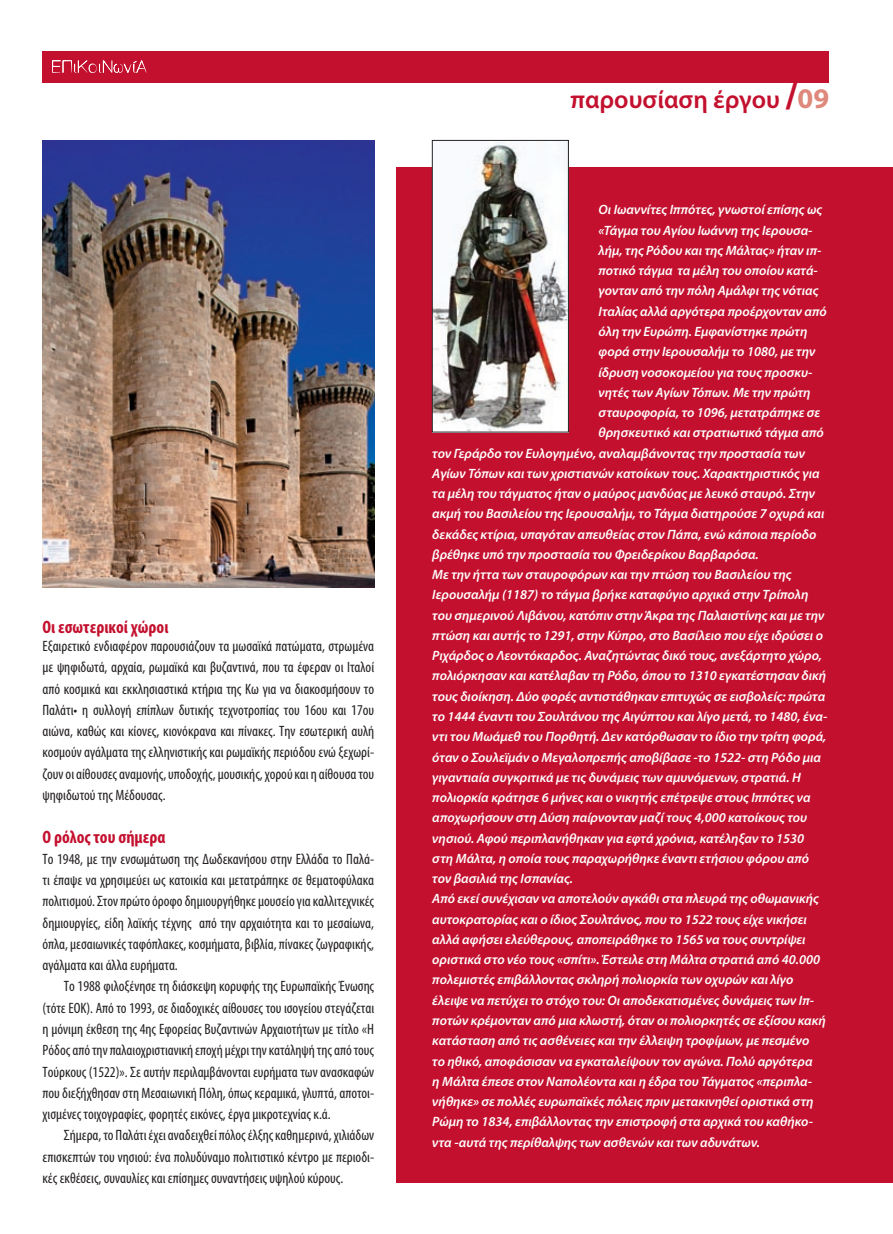
<style>
.page{position:relative;width:893px;height:1234px;background:#fff}
.page>*{position:absolute;margin:0;border:0;box-sizing:border-box;transform-origin:0 0}
.t1{font:600 25.5px "Myriad Pro";color:#c3102e}
.t2{font:700 condensed 18px "Myriad Pro";color:#c3102e}
.t3{font:condensed 15px/21.3px "Myriad Pro";color:#231f20;text-align:justify}
.t4{font:italic 600 13.5px "Myriad Pro";color:#fff}
.s1{font-weight:700;font-size:37.5px}
.s2{font-weight:700;font-size:28.5px;color:#df887c}
</style>
<div class="page">
<div style="left:43px;top:51px;width:786px;height:32px;background:#c3102e"></div>
<img style="left:43px;top:140px;width:331px;height:447px">
<div style="left:396px;top:167px;width:497px;height:1015px;background:#c3102e"></div>
<img style="left:434px;top:142px;width:133px;height:288px">
<div style="left:432px;top:140px;width:137px;height:292px;border:1px solid #262324"></div>
<svg style="left:52px;top:60px;width:95px;height:13px"></svg>
<h2 class="t2" style="left:43px;top:615px;width:127px">Οι εσωτερικοί χώροι</h2>
<p class="t3" style="left:43px;top:635px;width:333px">Εξαιρετικό ενδιαφέρον παρουσιάζουν τα μωσαϊκά πατώματα, στρωμένα με ψηφιδωτά, αρχαία, ρωμαϊκά και βυζαντινά, που τα έφεραν οι Ιταλοί από κοσμικά και εκκλησιαστικά κτήρια της Κω για να διακοσμήσουν το Παλάτι• η συλλογή επίπλων δυτικής τεχνοτροπίας του 16ου και 17ου αιώνα, καθώς και κίονες, κιονόκρανα και πίνακες. Την εσωτερική αυλή κοσμούν αγάλματα της ελληνιστικής και ρωμαϊκής περιόδου ενώ ξεχωρί&shy;ζουν οι αίθουσες αναμονής, υποδοχής, μουσικής, χορού και η αίθουσα του ψηφιδωτού της Μέδουσας.</p>
<h2 class="t2" style="left:43px;top:825px;width:124px">Ο ρόλος του σήμερα</h2>
<p class="t3" style="left:43px;top:847px;width:333px">Το 1948, με την ενσωμάτωση της Δωδεκανήσου στην Ελλάδα το Παλά&shy;τι έπαψε να χρησιμεύει ως κατοικία και μετατράπηκε σε θεματοφύλακα πολιτισμού. Στον πρώτο όροφο δημιουργήθηκε μουσείο για καλλιτεχνικές δημιουργίες, είδη λαϊκής τέχνης από την αρχαιότητα και το μεσαίωνα, όπλα, μεσαιωνικές ταφόπλακες, κοσμήματα, βιβλία, πίνακες ζωγραφικής, αγάλματα και άλλα ευρήματα.</p>
<p class="t3" style="left:43px;top:975px;width:333px;text-indent:21px">Το 1988 φιλοξένησε τη διάσκεψη κορυφής της Ευρωπαϊκής Ένωσης (τότε ΕΟΚ). Από το 1993, σε διαδοχικές αίθουσες του ισογείου στεγάζεται η μόνιμη έκθεση της 4ης Εφορείας Βυζαντινών Αρχαιοτήτων με τίτλο «Η Ρόδος από την παλαιοχριστιανική εποχή μέχρι την κατάληψή της από τους Τούρκους (1522)». Σε αυτήν περιλαμβάνονται ευρήματα των ανασκαφών που διεξήχθησαν στη Μεσαιωνική Πόλη, όπως κεραμικά, γλυπτά, αποτοι&shy;χισμένες τοιχογραφίες, φορητές εικόνες, έργα μικροτεχνίας κ.ά.</p>
<p class="t3" style="left:43px;top:1124px;width:333px;text-indent:21px">Σήμερα, το Παλάτι έχει αναδειχθεί πόλος έλξης καθημερινά, χιλιάδων επισκεπτών του νησιού: ένα πολυδύναμο πολιτιστικό κέντρο με περιοδι&shy;κές εκθέσεις, συναυλίες και επίσημες συναντήσεις υψηλού κύρους.</p>
<h1 class="t1" style="left:571px;top:83px;width:260px">παρουσίαση έργου <span class="s1">/</span><span class="s2">09</span></h1>
<p class="t4" style="left:599px;top:201px;width:225px">Οι Ιωαννίτες Ιππότες, γνωστοί επίσης ως</p>
<p class="t4" style="left:599px;top:221px;width:215px">«Τάγμα του Αγίου Ιωάννη της Ιερουσα-</p>
<p class="t4" style="left:599px;top:242px;width:224px">λήμ, της Ρόδου και της Μάλτας» ήταν ιπ-</p>
<p class="t4" style="left:599px;top:262px;width:221px">ποτικό τάγμα τα μέλη του οποίου κατά-</p>
<p class="t4" style="left:599px;top:282px;width:221px">γονταν από την πόλη Αμάλφι της νότιας</p>
<p class="t4" style="left:599px;top:302px;width:230px">Ιταλίας αλλά αργότερα προέρχονταν από</p>
<p class="t4" style="left:599px;top:323px;width:210px">όλη την Ευρώπη. Εμφανίστηκε πρώτη</p>
<p class="t4" style="left:599px;top:343px;width:218px">φορά στην Ιερουσαλήμ το 1080, με την</p>
<p class="t4" style="left:599px;top:363px;width:215px">ίδρυση νοσοκομείου για τους προσκυ-</p>
<p class="t4" style="left:599px;top:383px;width:214px">νητές των Αγίων Τόπων. Με την πρώτη</p>
<p class="t4" style="left:599px;top:404px;width:223px">σταυροφορία, το 1096, μετατράπηκε σε</p>
<p class="t4" style="left:599px;top:424px;width:227px">θρησκευτικό και στρατιωτικό τάγμα από</p>
<p class="t4" style="left:432px;top:444px;width:374px">τον Γεράρδο τον Ευλογημένο, αναλαμβάνοντας την προστασία των</p>
<p class="t4" style="left:432px;top:464px;width:389px">Αγίων Τόπων και των χριστιανών κατοίκων τους. Χαρακτηριστικός για</p>
<p class="t4" style="left:432px;top:485px;width:384px">τα μέλη του τάγματος ήταν ο μαύρος μανδύας με λευκό σταυρό. Στην</p>
<p class="t4" style="left:432px;top:505px;width:394px">ακμή του Βασιλείου της Ιερουσαλήμ, το Τάγμα διατηρούσε 7 οχυρά και</p>
<p class="t4" style="left:432px;top:525px;width:386px">δεκάδες κτίρια, υπαγόταν απευθείας στον Πάπα, ενώ κάποια περίοδο</p>
<p class="t4" style="left:432px;top:545px;width:328px">βρέθηκε υπό την προστασία του Φρειδερίκου Βαρβαρόσα.</p>
<p class="t4" style="left:432px;top:566px;width:361px">Με την ήττα των σταυροφόρων και την πτώση του Βασιλείου της</p>
<p class="t4" style="left:432px;top:586px;width:378px">Ιερουσαλήμ (1187) το τάγμα βρήκε καταφύγιο αρχικά στην Τρίπολη</p>
<p class="t4" style="left:432px;top:606px;width:394px">του σημερινού Λιβάνου, κατόπιν στην Άκρα της Παλαιστίνης και με την</p>
<p class="t4" style="left:432px;top:626px;width:392px">πτώση και αυτής το 1291, στην Κύπρο, στο Βασίλειο που είχε ιδρύσει ο</p>
<p class="t4" style="left:432px;top:647px;width:391px">Ριχάρδος ο Λεοντόκαρδος. Αναζητώντας δικό τους, ανεξάρτητο χώρο,</p>
<p class="t4" style="left:432px;top:667px;width:395px">πολιόρκησαν και κατέλαβαν τη Ρόδο, όπου το 1310 εγκατέστησαν δική</p>
<p class="t4" style="left:432px;top:687px;width:394px">τους διοίκηση. Δύο φορές αντιστάθηκαν επιτυχώς σε εισβολείς: πρώτα</p>
<p class="t4" style="left:432px;top:707px;width:396px">το 1444 έναντι του Σουλτάνου της Αιγύπτου και λίγο μετά, το 1480, ένα-</p>
<p class="t4" style="left:432px;top:728px;width:396px">ντι του Μωάμεθ του Πορθητή. Δεν κατόρθωσαν το ίδιο την τρίτη φορά,</p>
<p class="t4" style="left:432px;top:748px;width:390px">όταν ο Σουλεϊμάν ο Μεγαλοπρεπής αποβίβασε -το 1522- στη Ρόδο μια</p>
<p class="t4" style="left:432px;top:768px;width:370px">γιγαντιαία συγκριτικά με τις δυνάμεις των αμυνόμενων, στρατιά. Η</p>
<p class="t4" style="left:432px;top:788px;width:380px">πολιορκία κράτησε 6 μήνες και ο νικητής επέτρεψε στους Ιππότες να</p>
<p class="t4" style="left:432px;top:809px;width:376px">αποχωρήσουν στη Δύση παίρνονταν μαζί τους 4,000 κατοίκους του</p>
<p class="t4" style="left:432px;top:829px;width:373px">νησιού. Αφού περιπλανήθηκαν για εφτά χρόνια, κατέληξαν το 1530</p>
<p class="t4" style="left:432px;top:849px;width:378px">στη Μάλτα, η οποία τους παραχωρήθηκε έναντι ετήσιου φόρου από</p>
<p class="t4" style="left:432px;top:869px;width:142px">τον βασιλιά της Ισπανίας.</p>
<p class="t4" style="left:432px;top:890px;width:388px">Από εκεί συνέχισαν να αποτελούν αγκάθι στα πλευρά της οθωμανικής</p>
<p class="t4" style="left:432px;top:910px;width:376px">αυτοκρατορίας και ο ίδιος Σουλτάνος, που το 1522 τους είχε νικήσει</p>
<p class="t4" style="left:432px;top:930px;width:375px">αλλά αφήσει ελεύθερους, αποπειράθηκε το 1565 να τους συντρίψει</p>
<p class="t4" style="left:432px;top:950px;width:389px">οριστικά στο νέο τους «σπίτι». Έστειλε στη Μάλτα στρατιά από 40.000</p>
<p class="t4" style="left:432px;top:971px;width:363px">πολεμιστές επιβάλλοντας σκληρή πολιορκία των οχυρών και λίγο</p>
<p class="t4" style="left:432px;top:991px;width:383px">έλειψε να πετύχει το στόχο του: Οι αποδεκατισμένες δυνάμεις των Ιπ-</p>
<p class="t4" style="left:432px;top:1011px;width:395px">ποτών κρέμονταν από μια κλωστή, όταν οι πολιορκητές σε εξίσου κακή</p>
<p class="t4" style="left:432px;top:1031px;width:379px">κατάσταση από τις ασθένειες και την έλλειψη τροφίμων, με πεσμένο</p>
<p class="t4" style="left:432px;top:1052px;width:382px">το ηθικό, αποφάσισαν να εγκαταλείψουν τον αγώνα. Πολύ αργότερα</p>
<p class="t4" style="left:432px;top:1072px;width:381px">η Μάλτα έπεσε στον Ναπολέοντα και η έδρα του Τάγματος «περιπλα-</p>
<p class="t4" style="left:432px;top:1092px;width:383px">νήθηκε» σε πολλές ευρωπαϊκές πόλεις πριν μετακινηθεί οριστικά στη</p>
<p class="t4" style="left:432px;top:1112px;width:382px">Ρώμη το 1834, επιβάλλοντας την επιστροφή στα αρχικά του καθήκο-</p>
<p class="t4" style="left:432px;top:1133px;width:329px">ντα -αυτά της περίθαλψης των ασθενών και των αδυνάτων.</p>
</div>
